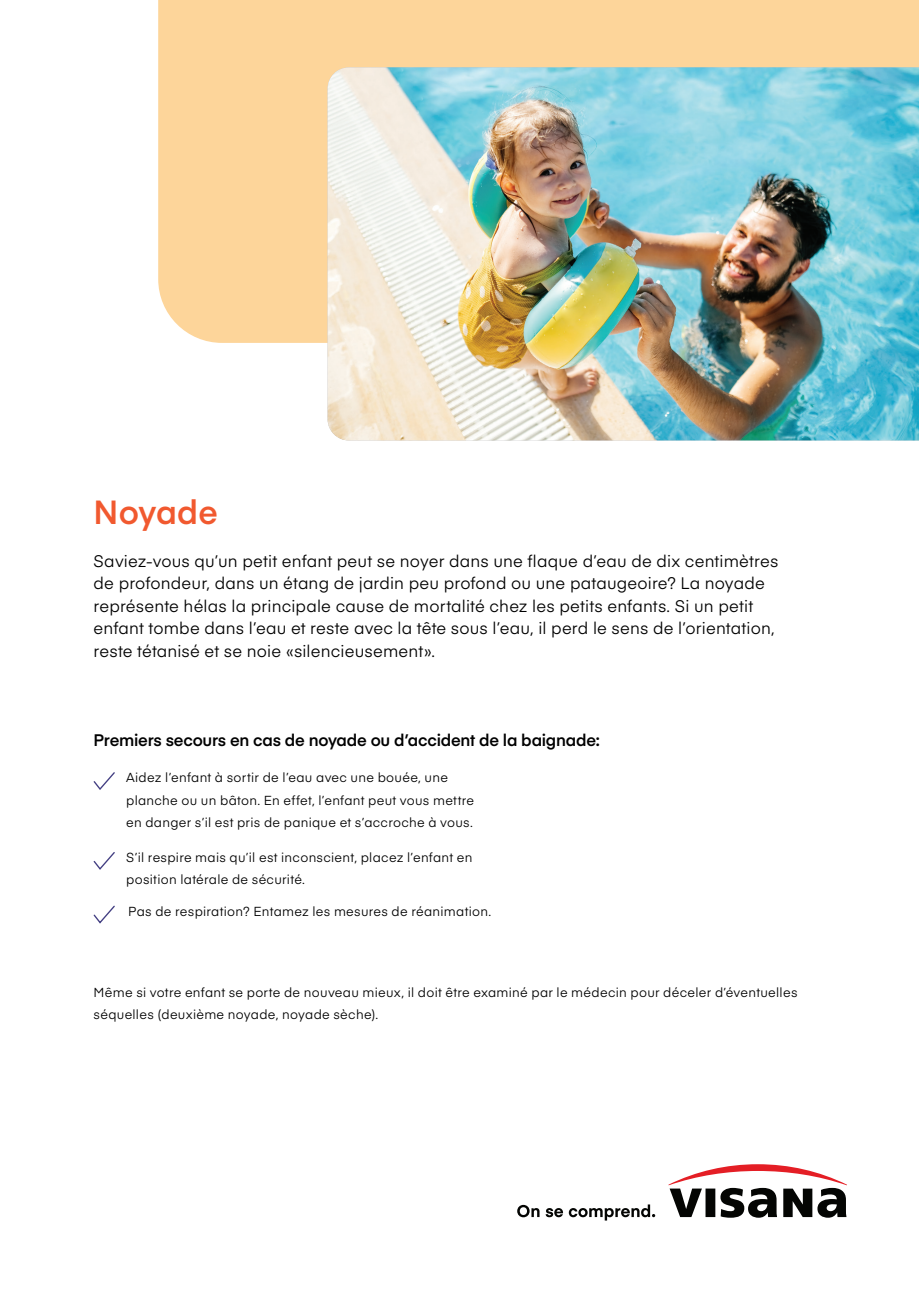
<style>
.page{position:relative;width:919px;height:1289px;background:#fff}
.page>*{position:absolute;margin:0;border:0;box-sizing:border-box;transform-origin:0 0}
.t1{font:600 33px "Eina 03";letter-spacing:.005em;color:#f1592f}
.t2{font:16.5px/22.5px "Eina 03";letter-spacing:.01em;color:#000001}
.t3{font:600 16.5px "Eina 03";letter-spacing:-.015em;color:#000001}
.t4{font:12.9px/22.5px "Eina 03";letter-spacing:.02em;color:#000001}
</style>
<div class="page">
<div style="left:158px;top:0;width:760px;height:343px;background:#fdd59a"></div>
<img style="left:327px;top:67px;width:591px;height:373px">
<svg style="left:668px;top:1164px;width:179px;height:53px"></svg>
<svg style="left:517px;top:1204px;width:22px;height:13px"></svg>
<svg style="left:545px;top:1204px;width:110px;height:16px"></svg>
<svg style="left:94px;top:772px;width:21px;height:18px"></svg>
<svg style="left:94px;top:852px;width:21px;height:18px"></svg>
<svg style="left:94px;top:905px;width:21px;height:19px"></svg>
<h1 class="t1" style="left:94px;top:488px;width:126px">Noyade</h1>
<p class="t2" style="left:94px;top:548px;width:686px">Saviez-vous qu’un petit enfant peut se noyer dans une flaque d’eau de dix centimètres de profondeur, dans un étang de jardin peu profond ou une pataugeoire? La noyade représente hélas la principale cause de mortalité chez les petits enfants. Si un petit enfant tombe dans l’eau et reste avec la tête sous l’eau, il perd le sens de l’orientation, reste tétanisé et se noie «silencieusement».</p>
<p class="t3" style="left:94px;top:727px;width:507px">Premiers secours en cas de noyade ou d’accident de la baignade:</p>
<p class="t4" style="left:126px;top:765px;width:349px">Aidez l’enfant à sortir de l’eau avec une bouée, une planche ou un bâton. En effet, l’enfant peut vous mettre en danger s’il est pris de panique et s’accroche à vous.</p>
<p class="t4" style="left:126px;top:845px;width:348px">S’il respire mais qu’il est inconscient, placez l’enfant en position latérale de sécurité.</p>
<p class="t4" style="left:128px;top:898px;width:364px">Pas de respiration? Entamez les mesures de réanimation.</p>
<p class="t4" style="left:94px;top:979px;width:705px">Même si votre enfant se porte de nouveau mieux, il doit être examiné par le médecin pour déceler d’éventuelles séquelles (deuxième noyade, noyade sèche).</p>
</div>
